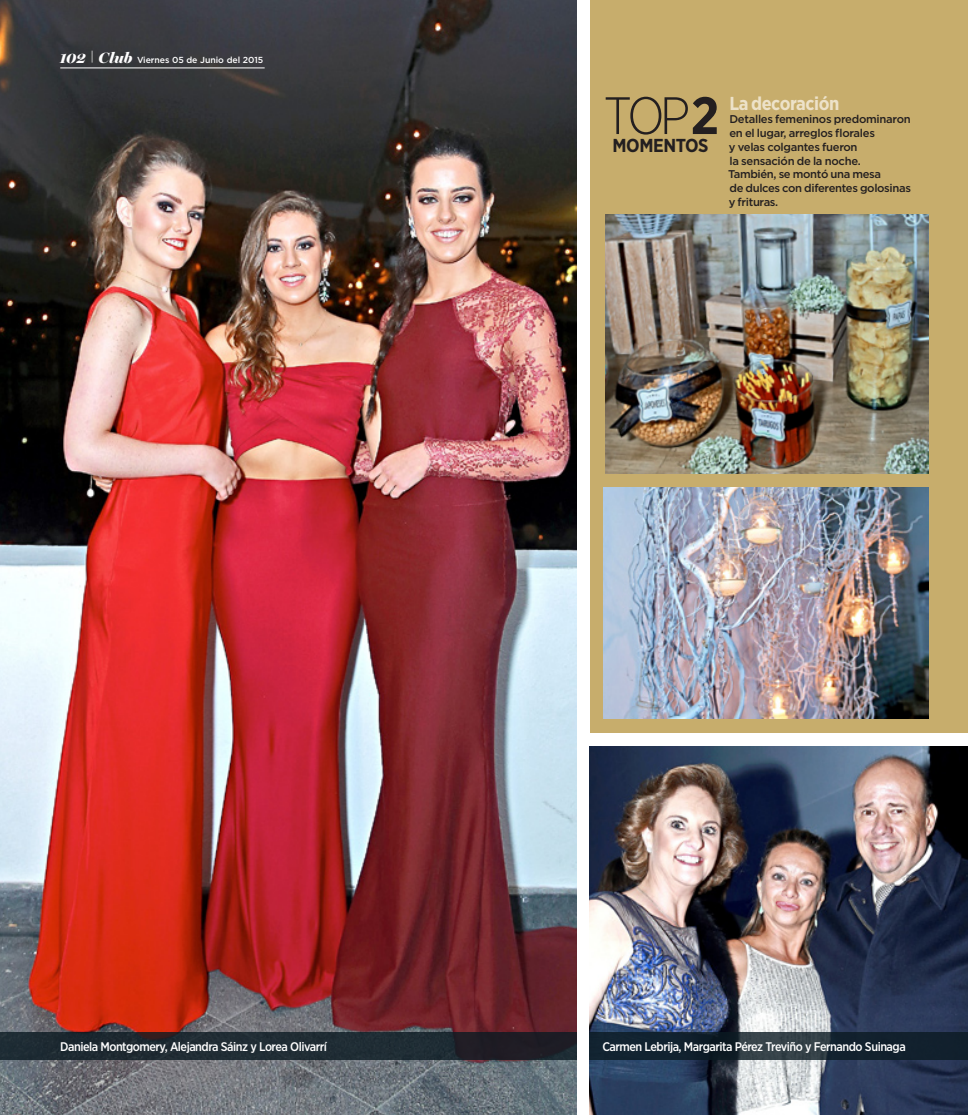
<style>
.page{position:relative;width:968px;height:1115px;background:#fff}
.page>*{position:absolute;margin:0;border:0;box-sizing:border-box;transform-origin:0 0}
.t1{font:300 52.5px "Gotham Narrow";color:#231f20}
.t2{font:700 18.75px "Gotham Narrow";letter-spacing:-.02em;color:#ede2c9}
.t3{font:700 18.75px "Gotham Narrow";letter-spacing:-.02em;color:#231f20}
.t4{font:500 12.5px "Gotham Narrow";letter-spacing:-.04em;color:#fff}
.t5{font:500 11.25px/13.8px "Gotham";letter-spacing:-.025em;color:#231f20}
.t6{font:500 8.75px "Gotham";letter-spacing:-.01em;color:#fff}
.s1{font-family:"Miller Banner";font-weight:900;font-style:italic;font-size:15px}
.s2{font-weight:700}
</style>
<div class="page">
<div style="left:590px;top:0;width:377px;height:732px;background:#c7ad6c"></div>
<img style="left:603px;top:487px;width:325px;height:232px">
<img style="left:605px;top:215px;width:323px;height:259px">
<img style="left:0;top:0;width:576px;height:1115px">
<div style="left:0;top:1032px;width:576px;height:27px;background:linear-gradient(to right,#1f2e36,#1f232b)"></div>
<img style="left:589px;top:746px;width:378px;height:369px">
<svg style="left:589px;top:1032px;width:378px;height:27px;background:#192833"></svg>
<hr style="left:60px;top:68px;width:204px;height:1px;background:#fff">
<p class="t6" style="left:60px;top:54px;width:205px"><span class="s1">102</span> <sup>|</sup> <span class="s1">Club</span> Viernes 05 de Junio del 2015</p>
<h1 class="t1" style="left:603px;top:83px;width:117px">TOP <span class="s2">2</span></h1>
<h2 class="t3" style="left:612px;top:133px;width:95px">momentos</h2>
<h2 class="t2" style="left:729px;top:91px;width:111px">La decoración</h2>
<p class="t5" style="left:728px;top:112px;width:184px">Detalles femeninos predominaron en el lugar, arreglos florales<br>y velas colgantes fueron<br>la sensación de la noche.<br>También, se montó una mesa<br>de dulces con diferentes golosinas y frituras.</p>
<p class="t4" style="left:60px;top:1038px;width:268px">Daniela Montgomery, Alejandra Sáinz y Lorea Olivarrí</p>
<p class="t4" style="left:602px;top:1038px;width:305px">Carmen Lebrija, Margarita Pérez Treviño y Fernando Suinaga</p>
</div>
